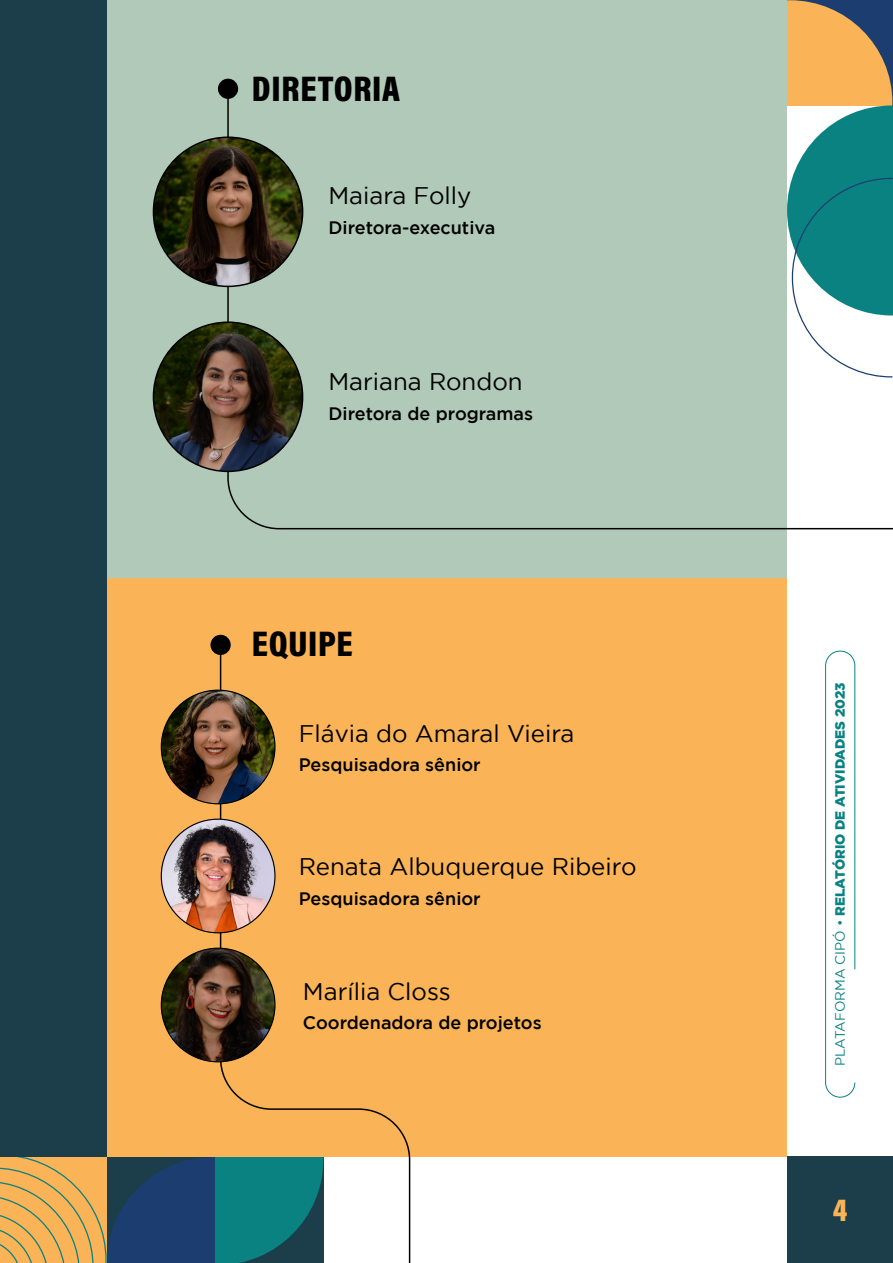
<style>
.page{position:relative;width:893px;height:1263px;background:#fff}
.page>*{position:absolute;margin:0;border:0;box-sizing:border-box;transform-origin:0 0}
.t1{font:900 36px "Acumin Pro Cond";letter-spacing:.02em;color:#000}
.t2{font:900 31.5px "Acumin Pro Cond";color:#fab357}
.t3{font:24px "Gotham";color:#000}
.t4{font:500 18px "Gotham";color:#000}
.t5{font:900 13.5px "Gotham";color:#0a8282}
.s1{font-weight:400}
</style>
<div class="page">
<svg style="left:0;top:1157px;width:219px;height:106px;background:#7f7661"></svg>
<div style="left:106px;top:0;width:681px;height:578px;background:#b0c9b8"></div>
<div style="left:106px;top:578px;width:681px;height:579px;background:#fab357"></div>
<div style="left:0;top:0;width:106px;height:1157px;background:#1c3d4a"></div>
<svg style="left:825px;top:650px;width:31px;height:448px"></svg>
<div style="left:787px;top:1157px;width:106px;height:106px;background:#1c3d4a"></div>
<div style="left:218px;top:79px;width:20px;height:20px;background:#000;border-radius:50%"></div>
<svg style="left:227px;top:83px;width:666px;height:447px"></svg>
<img style="left:153px;top:137px;width:150px;height:149px;border-radius:75px">
<img style="left:153px;top:322px;width:150px;height:149px;border-radius:75px">
<div style="left:210px;top:635px;width:21px;height:20px;background:#000;border-radius:50%"></div>
<svg style="left:219px;top:639px;width:192px;height:624px"></svg>
<img style="left:161px;top:690px;width:114px;height:114px;border-radius:57px">
<img style="left:161px;top:819px;width:114px;height:114px;border-radius:57px">
<img style="left:161px;top:948px;width:114px;height:114px;border-radius:57px">
<svg style="left:787px;top:0;width:106px;height:378px"></svg>
<h1 class="t1" style="left:252px;top:65px;width:150px">DIRETORIA</h1>
<h3 class="t3" style="left:328px;top:183px;width:144px">Maiara Folly</h3>
<p class="t4" style="left:328px;top:217px;width:168px">Diretora-executiva</p>
<h3 class="t3" style="left:328px;top:369px;width:196px">Mariana Rondon</h3>
<p class="t4" style="left:328px;top:403px;width:206px">Diretora de programas</p>
<h1 class="t1" style="left:252px;top:620px;width:102px">EQUIPE</h1>
<h3 class="t3" style="left:299px;top:720px;width:277px">Flávia do Amaral Vieira</h3>
<p class="t4" style="left:299px;top:755px;width:184px">Pesquisadora sênior</p>
<h3 class="t3" style="left:299px;top:854px;width:339px">Renata Albuquerque Ribeiro</h3>
<p class="t4" style="left:299px;top:888px;width:184px">Pesquisadora sênior</p>
<h3 class="t3" style="left:303px;top:978px;width:149px">Marília Closs</h3>
<p class="t4" style="left:303px;top:1012px;width:240px">Coordenadora de projetos</p>
<p class="t5" style="left:832px;top:1066px;width:385px;rotate:-90deg"><span class="s1">PLATAFORMA CIPÓ •</span> RELATÓRIO DE ATIVIDADES 2023</p>
<h2 class="t2" style="left:833px;top:1190px;width:16px">4</h2>
</div>
